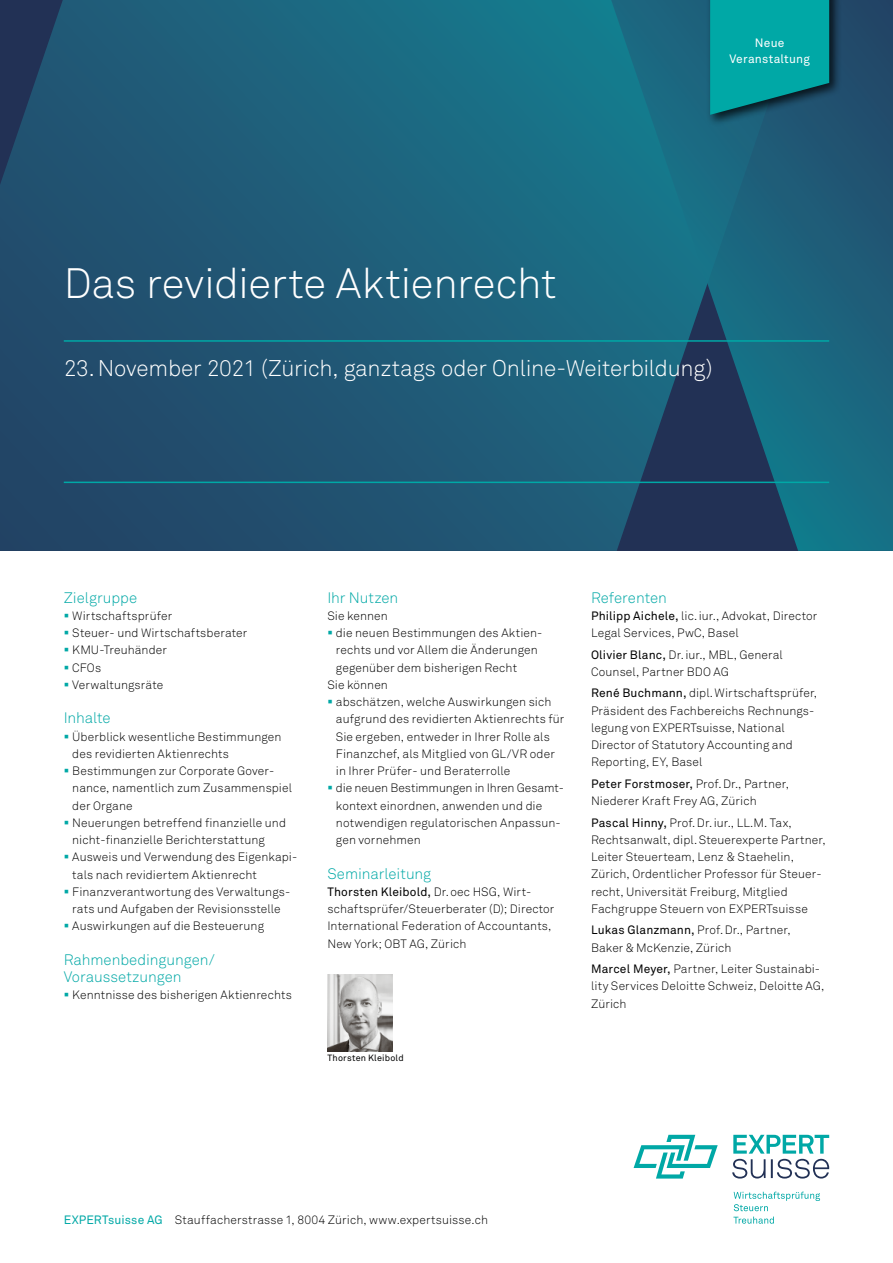
<style>
.page{position:relative;width:893px;height:1263px;background:#fff}
.page>*{position:absolute;margin:0;border:0;box-sizing:border-box;transform-origin:0 0}
.t1{font:42px "Akkurat Light Pro";letter-spacing:-.01em;color:#fff}
.t2{font:22.5px "Akkurat Light Pro";letter-spacing:-.01em;color:#fff}
.t3{font:15px/17.2px "Akkurat Light Pro";letter-spacing:-.005em;color:#00a8a6}
.t4{font:12px/17.2px "Akkurat Light Pro";letter-spacing:.01em;color:#000}
.t5{font:12px "Akkurat Light Pro";letter-spacing:-.01em;color:#000}
.t6{font:12px "Akkurat Pro";letter-spacing:.01em;color:#000}
.t7{font:12px/15.8px "Akkurat Pro";letter-spacing:.015em;color:#fff;text-align:center}
.t8{font:9px "Akkurat Pro";letter-spacing:.02em;color:#000}
.s1{font-family:"Akkurat Light Pro"}
.s2{font-family:"Akkurat Pro"}
.s3{font-family:"Akkurat Pro";color:#00a8a6}
</style>
<div class="page">
<svg style="left:732px;top:1135px;width:97px;height:43px"></svg>
<svg style="left:634px;top:1135px;width:84px;height:43px"></svg>
<svg style="left:733px;top:1191px;width:87px;height:33px"></svg>
<svg style="left:0;top:0;width:607px;height:551px;background:#1f5a76"></svg>
<svg style="left:607px;top:0;width:286px;height:551px;background:#1c5d78"></svg>
<hr style="left:64px;top:340px;width:765px;height:2px;background:#00a8a6">
<hr style="left:64px;top:482px;width:765px;height:1px;background:#00a8a6">
<img style="left:327px;top:974px;width:65px;height:77px">
<div style="left:706px;top:0;width:136px;height:127px;background:#000;opacity:.75"></div>
<svg style="left:710px;top:0;width:119px;height:115px;background:#03999a"></svg>
<p class="t7" style="left:729px;top:36px;width:82px">Neue<br>Veranstaltung</p>
<h1 class="t1" style="left:64px;top:258px;width:494px">Das revidierte Aktienrecht</h1>
<h2 class="t2" style="left:64px;top:354px;width:651px">23.November 2021 (Zürich, ganztags oder Online-Weiterbildung)</h2>
<p class="t3" style="left:64px;top:589px;width:75px">Zielgruppe</p>
<p class="t4" style="left:72px;top:607px;width:177px">Wirtschaftsprüfer<br>Steuer- und Wirtschaftsberater<br>KMU-Treuhänder<br>CFOs<br>Verwaltungsräte</p>
<p class="t3" style="left:64px;top:710px;width:48px">Inhalte</p>
<p class="t4" style="left:72px;top:728px;width:226px">Überblick wesentliche Bestimmungen des revidierten Aktienrechts Bestimmungen zur Corporate Gover&shy;nance, namentlich zum Zusammenspiel der Organe<br>Neuerungen betreffend finanzielle und nicht-finanzielle Berichterstattung Ausweis und Verwendung des Eigenkapi&shy;tals nach revidiertem Aktienrecht Finanzverantwortung des Verwaltungs&shy;rats und Aufgaben der Revisionsstelle Auswirkungen auf die Besteuerung</p>
<p class="t3" style="left:64px;top:951px;width:152px">Rahmenbedingungen/<br>Voraussetzungen</p>
<p class="t4" style="left:72px;top:987px;width:221px">Kenntnisse des bisherigen Aktienrechts</p>
<p class="t3" style="left:327px;top:589px;width:72px">Ihr Nutzen</p>
<p class="t4" style="left:327px;top:607px;width:62px">Sie kennen</p>
<p class="t4" style="left:336px;top:624px;width:208px">die neuen Bestimmungen des Aktien-</p>
<p class="t4" style="left:336px;top:642px;width:203px">rechts und vor Allem die Änderungen</p>
<p class="t4" style="left:336px;top:659px;width:183px">gegenüber dem bisherigen Recht</p>
<p class="t4" style="left:327px;top:676px;width:62px">Sie können</p>
<p class="t4" style="left:336px;top:693px;width:217px">abschätzen, welche Auswirkungen sich</p>
<p class="t4" style="left:336px;top:711px;width:230px">aufgrund des revidierten Aktienrechts für</p>
<p class="t4" style="left:336px;top:728px;width:215px">Sie ergeben, entweder in Ihrer Rolle als</p>
<p class="t4" style="left:336px;top:745px;width:220px">Finanzchef, als Mitglied von GL/VR oder</p>
<p class="t4" style="left:336px;top:762px;width:176px">in Ihrer Prüfer- und Beraterrolle</p>
<p class="t5" style="left:336px;top:781px;width:230px">die neuen Bestimmungen in Ihren Gesamt-</p>
<p class="t4" style="left:336px;top:797px;width:208px">kontext einordnen, anwenden und die</p>
<p class="t4" style="left:336px;top:814px;width:226px">notwendigen regulatorischen Anpassun-</p>
<p class="t4" style="left:336px;top:831px;width:86px">gen vornehmen</p>
<p class="t3" style="left:327px;top:865px;width:105px">Seminarleitung</p>
<p class="t6" style="left:327px;top:885px;width:206px">Thorsten Kleibold, <span class="s1">Dr.oec HSG, Wirt-</span></p>
<p class="t4" style="left:327px;top:900px;width:229px">schaftsprüfer/Steuerberater (D); Director<br>International Federation of Accountants,<br>New York; OBT AG, Zürich</p>
<p class="t8" style="left:327px;top:1052px;width:78px">Thorsten Kleibold</p>
<p class="t3" style="left:591px;top:589px;width:77px">Referenten</p>
<p class="t4" style="left:591px;top:607px;width:228px"><span class="s2">Philipp Aichele,</span> lic.iur., Advokat, Director<br>Legal Services, PwC, Basel</p>
<p class="t4" style="left:591px;top:646px;width:193px"><span class="s2">Olivier Blanc,</span> Dr.iur., MBL, General<br>Counsel, Partner BDO AG</p>
<p class="t4" style="left:591px;top:685px;width:228px"><span class="s2">René Buchmann,</span> dipl.Wirtschaftsprüfer, Präsident des Fachbereichs Rechnungs&shy;legung von EXPERTsuisse, National Director of Statutory Accounting and Reporting, EY, Basel</p>
<p class="t4" style="left:591px;top:775px;width:199px"><span class="s2">Peter Forstmoser,</span> Prof.Dr., Partner,<br>Niederer Kraft Frey AG, Zürich</p>
<p class="t4" style="left:591px;top:814px;width:236px"><span class="s2">Pascal Hinny,</span> Prof.Dr.iur., LL.M. Tax, Rechtsanwalt, dipl.Steuerexperte Partner, Leiter Steuerteam, Lenz &amp; Staehelin, Zürich, Ordentlicher Professor für Steuer&shy;recht, Universität Freiburg, Mitglied Fachgruppe Steuern von EXPERTsuisse</p>
<p class="t4" style="left:591px;top:922px;width:201px"><span class="s2">Lukas Glanzmann,</span> Prof.Dr., Partner,<br>Baker &amp; McKenzie, Zürich</p>
<p class="t4" style="left:591px;top:960px;width:235px"><span class="s2">Marcel Meyer,</span> Partner, Leiter Sustainabi&shy;lity Services Deloitte Schweiz, Deloitte AG,<br>Zürich</p>
<p class="t4" style="left:64px;top:1211px;width:426px"><span class="s3">EXPERTsuisse AG</span> Stauffacherstrasse 1, 8004 Zürich, www.expertsuisse.ch</p>
</div>
